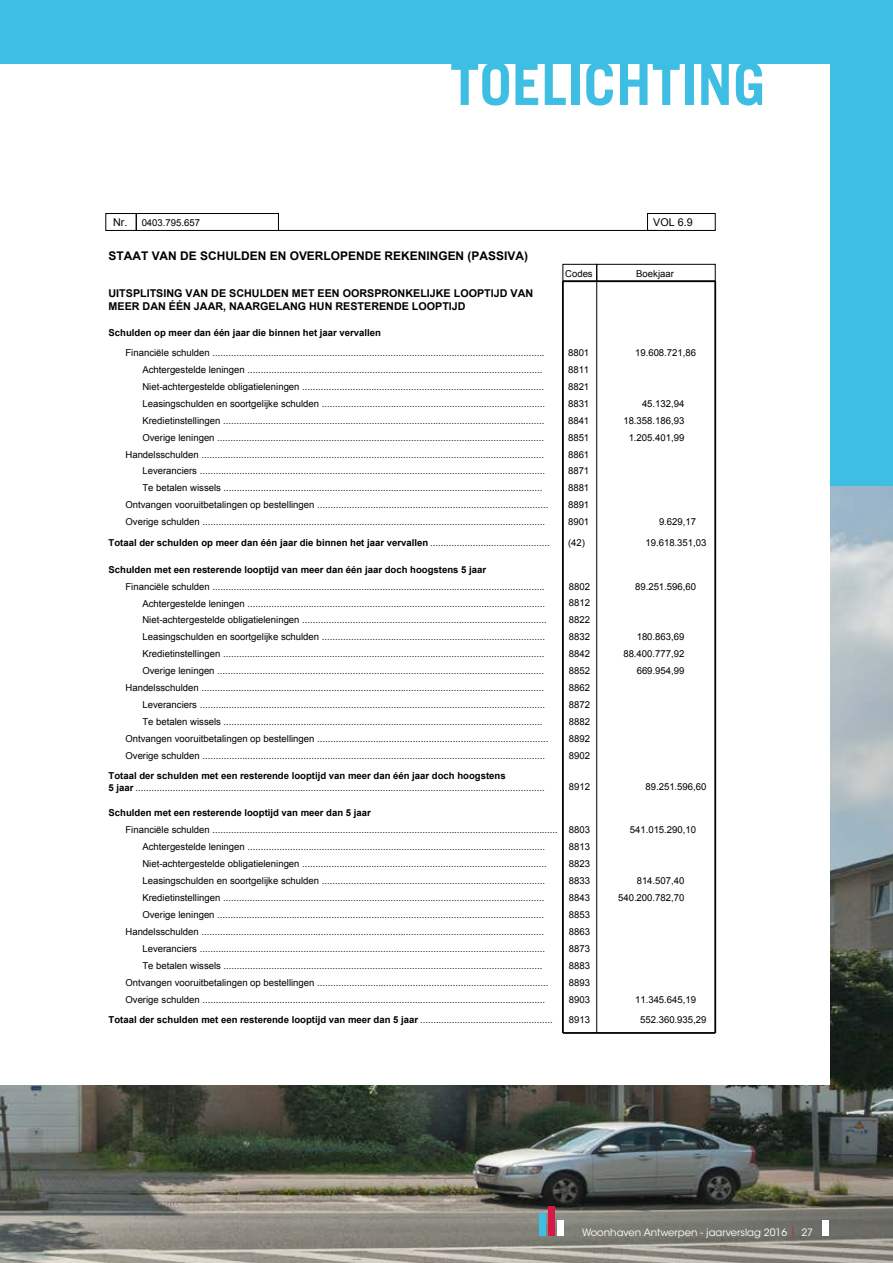
<style>
.page{position:relative;width:893px;height:1263px;background:#fff}
.page>*{position:absolute;margin:0;border:0;box-sizing:border-box;transform-origin:0 0}
.t1{font:700 58.5px "Trade Gothic LT Std";color:#3fbee3}
.t2{font:700 12px "Arial";color:#000}
.t3{font:700 10.8px/12.6px "Arial";color:#000}
.t4{font:10.8px "Arial";color:#000}
.t5{font:10.05px "ITC Avant Garde Std";color:#fff}
.t6{font:9.6px/17px "Arial";color:#000}
.t7{font:700 9.6px "Arial";color:#000}
.s1{font-size:10.8px}
.s2{font-weight:400}
.s3{font-weight:700}
.s4{color:#d51a46}
</style>
<div class="page">
<img style="left:0;top:486px;width:893px;height:777px">
<div style="left:0;top:0;width:893px;height:486px;background:#3fbee3"></div>
<div style="left:0;top:64px;width:829px;height:1020px;background:#fff"></div>
<div style="left:822px;top:1219px;width:6px;height:16px;background:#fff"></div>
<div style="left:539px;top:1213px;width:6px;height:22px;background:#3fbee3"></div>
<div style="left:557px;top:1219px;width:6px;height:16px;background:#fff"></div>
<div style="left:548px;top:1205px;width:6px;height:30px;background:#d51a46"></div>
<div style="left:105px;top:213px;width:32px;height:18px;border:1px solid #000"></div>
<div style="left:136px;top:213px;width:143px;height:18px;border:1px solid #000"></div>
<div style="left:647px;top:213px;width:69px;height:18px;border:1px solid #000"></div>
<hr style="left:278px;top:230px;width:380px;height:1px;background:#000">
<div style="left:562px;top:264px;width:35px;height:18px;border:1px solid #000"></div>
<div style="left:596px;top:264px;width:120px;height:18px;border:1px solid #000"></div>
<hr style="left:562px;top:281px;width:2px;height:752px;background:#000">
<hr style="left:714px;top:281px;width:2px;height:752px;background:#000">
<hr style="left:563px;top:280px;width:152px;height:2px;background:#000">
<hr style="left:596px;top:281px;width:1px;height:752px;background:#000">
<hr style="left:563px;top:1032px;width:152px;height:2px;background:#000">
<h1 class="t1" style="left:450px;top:48px;width:317px">TOELICHTING</h1>
<p class="t6" style="left:113px;top:214px;width:89px"><span class="s1">Nr.</span> 0403.795.657</p>
<p class="t4" style="left:653px;top:215px;width:41px">VOL 6.9</p>
<p class="t2" style="left:109px;top:248px;width:421px">STAAT VAN DE SCHULDEN EN OVERLOPENDE REKENINGEN (PASSIVA)</p>
<p class="t3" style="left:109px;top:287px;width:426px">UITSPLITSING VAN DE SCHULDEN MET EEN OORSPRONKELIJKE LOOPTIJD VAN<br>MEER DAN ÉÉN JAAR, NAARGELANG HUN RESTERENDE LOOPTIJD</p>
<p class="t7" style="left:109px;top:326px;width:274px">Schulden op meer dan één jaar die binnen het jaar vervallen</p>
<p class="t6" style="left:142px;top:344px;width:404px;text-indent:-17px">Financiële schulden .............................................................................................................................<br>Achtergestelde leningen ...............................................................................................................<br>Niet-achtergestelde obligatieleningen ...........................................................................................</p>
<p class="t6" style="left:142px;top:395px;width:404px">Leasingschulden en soortgelijke schulden ....................................................................................</p>
<p class="t6" style="left:142px;top:412px;width:404px">Kredietinstellingen .........................................................................................................................</p>
<p class="t6" style="left:142px;top:429px;width:403px">Overige leningen ...........................................................................................................................</p>
<p class="t6" style="left:142px;top:463px;width:404px">Leveranciers ..................................................................................................................................<br>Te betalen wissels ........................................................................................................................</p>
<p class="t6" style="left:125px;top:446px;width:420px">Handelsschulden .................................................................................................................................</p>
<p class="t6" style="left:125px;top:497px;width:424px">Ontvangen vooruitbetalingen op bestellingen .......................................................................................</p>
<p class="t6" style="left:125px;top:513px;width:421px">Overige schulden .................................................................................................................................</p>
<p class="t7" style="left:109px;top:536px;width:443px">Totaal der schulden op meer dan één jaar die binnen het jaar vervallen <span class="s2">.............................................</span></p>
<p class="t7" style="left:109px;top:563px;width:379px">Schulden met een resterende looptijd van meer dan één jaar doch hoogstens 5 jaar</p>
<p class="t6" style="left:142px;top:578px;width:406px;text-indent:-17px">Financiële schulden .............................................................................................................................<br>Achtergestelde leningen ................................................................................................................<br>Niet-achtergestelde obligatieleningen ............................................................................................</p>
<p class="t6" style="left:142px;top:645px;width:404px">Kredietinstellingen .........................................................................................................................</p>
<p class="t6" style="left:142px;top:628px;width:404px">Leasingschulden en soortgelijke schulden ....................................................................................</p>
<p class="t6" style="left:142px;top:662px;width:403px">Overige leningen ...........................................................................................................................</p>
<p class="t6" style="left:142px;top:696px;width:404px">Leveranciers ..................................................................................................................................<br>Te betalen wissels ........................................................................................................................</p>
<p class="t6" style="left:125px;top:679px;width:420px">Handelsschulden .................................................................................................................................</p>
<p class="t6" style="left:125px;top:730px;width:424px">Ontvangen vooruitbetalingen op bestellingen .......................................................................................</p>
<p class="t6" style="left:125px;top:747px;width:421px">Overige schulden .................................................................................................................................</p>
<p class="t6" style="left:109px;top:770px;width:438px;line-height:11.7px"><span class="s3">Totaal der schulden met een resterende looptijd van meer dan één jaar doch hoogstens<br>5 jaar</span> ..........................................................................................................................................................</p>
<p class="t7" style="left:109px;top:807px;width:264px">Schulden met een resterende looptijd van meer dan 5 jaar</p>
<p class="t6" style="left:125px;top:822px;width:434px;text-align:center">Financiële schulden ..................................................................................................................................<br>Achtergestelde leningen ................................................................................................................<br>Niet-achtergestelde obligatieleningen ............................................................................................</p>
<p class="t6" style="left:142px;top:889px;width:404px">Kredietinstellingen .........................................................................................................................</p>
<p class="t6" style="left:142px;top:872px;width:404px">Leasingschulden en soortgelijke schulden ....................................................................................</p>
<p class="t6" style="left:142px;top:906px;width:403px">Overige leningen ...........................................................................................................................</p>
<p class="t6" style="left:142px;top:940px;width:404px">Leveranciers ..................................................................................................................................<br>Te betalen wissels ........................................................................................................................</p>
<p class="t6" style="left:125px;top:923px;width:420px">Handelsschulden .................................................................................................................................</p>
<p class="t6" style="left:125px;top:974px;width:424px">Ontvangen vooruitbetalingen op bestellingen .......................................................................................</p>
<p class="t6" style="left:125px;top:991px;width:421px">Overige schulden .................................................................................................................................</p>
<p class="t7" style="left:109px;top:1013px;width:446px">Totaal der schulden met een resterende looptijd van meer dan 5 jaar <span class="s2">..................................................</span></p>
<p class="t6" style="left:565px;top:265px;width:29px">Codes</p>
<p class="t6" style="left:636px;top:265px;width:39px">Boekjaar</p>
<p class="t6" style="left:568px;top:344px;width:23px">8801</p>
<p class="t6" style="left:568px;top:361px;width:23px;text-align:justify">8811<br>8821<br>8831<br>8841</p>
<p class="t6" style="left:568px;top:429px;width:23px;text-align:justify">8851<br>8861<br>8871<br>8881<br>8891</p>
<p class="t6" style="left:568px;top:534px;width:18px">(42)</p>
<p class="t6" style="left:568px;top:513px;width:23px">8901</p>
<p class="t6" style="left:569px;top:578px;width:23px;text-align:justify">8802<br>8812<br>8822<br>8832<br>8842<br>8852<br>8862<br>8872<br>8882<br>8892<br>8902</p>
<p class="t6" style="left:569px;top:778px;width:23px">8912</p>
<p class="t6" style="left:569px;top:821px;width:23px;text-align:justify">8803<br>8813<br>8823<br>8833<br>8843<br>8853<br>8863<br>8873<br>8883<br>8893<br>8903</p>
<p class="t6" style="left:569px;top:1011px;width:23px">8913</p>
<p class="t6" style="left:635px;top:344px;width:63px">19.608.721,86</p>
<p class="t6" style="left:623px;top:395px;width:63px;text-align:right">45.132,94<br>18.358.186,93<br>1.205.401,99</p>
<p class="t6" style="left:645px;top:512px;width:63px;line-height:20.2px;text-align:center">9.629,17<br>19.618.351,03</p>
<p class="t6" style="left:635px;top:578px;width:63px">89.251.596,60</p>
<p class="t6" style="left:623px;top:629px;width:63px;text-align:right">180.863,69<br>88.400.777,92<br>669.954,99</p>
<p class="t6" style="left:645px;top:778px;width:63px">89.251.596,60</p>
<p class="t6" style="left:630px;top:822px;width:68px">541.015.290,10</p>
<p class="t6" style="left:618px;top:872px;width:68px;text-align:right">814.507,40<br>540.200.782,70</p>
<p class="t6" style="left:640px;top:989px;width:68px;line-height:20.2px;text-indent:-5px">11.345.645,19<br>552.360.935,29</p>
<p class="t5" style="left:582px;top:1226px;width:233px">Woonhaven Antwerpen - jaarverslag 2016 <span class="s4">|</span> 27</p>
</div>
